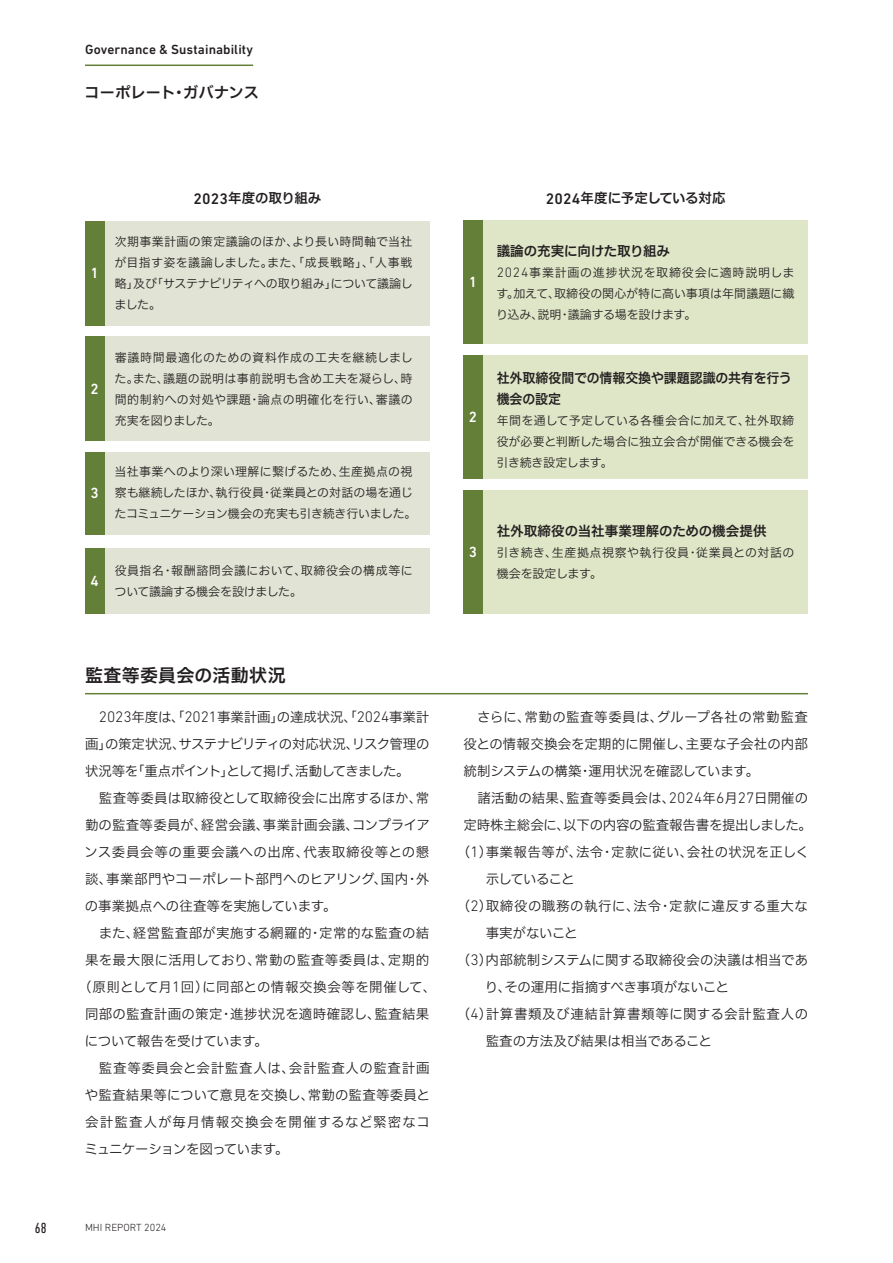
<style>
.page{position:relative;width:893px;height:1263px;background:#fff}
.page>*{position:absolute;margin:0;border:0;box-sizing:border-box;transform-origin:0 0}
.t1{font:18px "Hiragino UD Sans F Std N W6";letter-spacing:.02em;color:#231f20}
.t2{font:15px "Hiragino UD Sans F Std N W6";letter-spacing:.02em;color:#231f20}
.t3{font:500 15px "DIN Next LT Pro";color:#fff}
.t4{font:condensed 15px "DIN Next LT Pro";color:#231f20}
.t5{font:13.5px/27px "Hiragino UD Sans F Std N W3";letter-spacing:.01em;color:#231f20;text-align:justify}
.t6{font:13.5px "Hiragino UD Sans F Std N W3";letter-spacing:.03em;color:#231f20}
.t7{font:13.5px "Hiragino UD Sans F Std N W6";letter-spacing:-.005em;color:#231f20}
.t8{font:13.5px "Hiragino UD Sans F Std N W3";letter-spacing:.05em;color:#231f20}
.t9{font:13.5px/21px "Hiragino UD Sans F Std N W6";letter-spacing:-.005em;color:#231f20;scale:.96 1}
.t10{font:13.5px "Hiragino UD Sans F Std N W3";letter-spacing:-.02em;color:#231f20}
.t11{font:13.5px "Hiragino UD Sans F Std N W3";letter-spacing:.04em;color:#231f20}
.t12{font:13.5px "Hiragino UD Sans F Std N W3";letter-spacing:-.015em;color:#231f20}
.t13{font:500 13.5px "DIN Next LT Pro";letter-spacing:.005em;color:#231f20}
.t14{font:13.5px "Hiragino UD Sans F Std N W3";letter-spacing:.075em;color:#231f20}
.t15{font:13.5px "Hiragino UD Sans F Std N W3";letter-spacing:-.045em;color:#231f20}
.t16{font:13.5px "Hiragino UD Sans F Std N W3";letter-spacing:-.03em;color:#231f20}
.t17{font:13.5px "Hiragino UD Sans F Std N W3";letter-spacing:-.055em;color:#231f20}
.t18{font:12px/21px "Hiragino UD Sans F Std N W3";letter-spacing:.005em;color:#231f20;text-align:justify}
.t19{font:12px/21px "Hiragino UD Sans F Std N W3";letter-spacing:.03em;color:#231f20}
.t20{font:300 10.5px "DIN Next LT Pro";color:#231f20}
.s1{font-family:"DIN Next LT Pro";font-weight:500;font-size:15.45px}
.s2{font-family:"DIN Next LT Pro";font-weight:300;font-size:13.8px}
.s3{font-family:"DIN Next LT Pro";font-weight:300;font-size:15.45px}
</style>
<div class="page">
<hr style="left:85px;top:693px;width:723px;height:1px;background:#647f37">
<div style="left:463px;top:221px;width:345px;height:123px;background:#dfe6c7"></div>
<div style="left:463px;top:356px;width:345px;height:123px;background:#dfe6c7"></div>
<div style="left:463px;top:491px;width:345px;height:123px;background:#dfe6c7"></div>
<div style="left:98px;top:221px;width:331px;height:104px;background:#e1e3d4"></div>
<div style="left:85px;top:221px;width:19px;height:104px;background:#647f37"></div>
<div style="left:98px;top:336px;width:331px;height:105px;background:#e1e3d4"></div>
<div style="left:85px;top:336px;width:19px;height:105px;background:#647f37"></div>
<div style="left:98px;top:548px;width:331px;height:66px;background:#e1e3d4"></div>
<div style="left:85px;top:548px;width:19px;height:66px;background:#647f37"></div>
<div style="left:98px;top:452px;width:331px;height:83px;background:#e1e3d4"></div>
<div style="left:85px;top:452px;width:19px;height:83px;background:#647f37"></div>
<div style="left:463px;top:221px;width:20px;height:123px;background:#647f37"></div>
<div style="left:463px;top:356px;width:20px;height:123px;background:#647f37"></div>
<div style="left:463px;top:491px;width:20px;height:123px;background:#647f37"></div>
<hr style="left:85px;top:65px;width:168px;height:1px;background:#647f37">
<p class="t13" style="left:85px;top:41px;width:170px">Governance &amp; Sustainability</p>
<p class="t2" style="left:84px;top:81px;width:176px">コーポレート・ガバナンス</p>
<p class="t3" style="left:90px;top:264px;width:10px">1</p>
<p class="t3" style="left:90px;top:380px;width:10px">2</p>
<p class="t3" style="left:90px;top:484px;width:10px">3</p>
<p class="t3" style="left:90px;top:572px;width:10px">4</p>
<p class="t7" style="left:193px;top:188px;width:129px"><span class="s1">2023</span>年度の取り組み</p>
<p class="t7" style="left:546px;top:188px;width:181px"><span class="s1">2024</span>年度に予定している対応</p>
<p class="t7" style="left:497px;top:241px;width:175px">議論の充実に向けた取り組み</p>
<p class="t18" style="left:496px;top:261px;width:300px"><span class="s2">2024</span>事業計画の進捗状況を取締役会に適時説明します。加えて、取締役の関心が特に高い事項は年間議題に織り込み、説明・議論する場を設けます。</p>
<p class="t18" style="left:115px;top:230px;width:300px">次期事業計画の策定議論のほか、より長い時間軸で当社が目指す姿を議論しました。また、「成長戦略」、「人事戦略」及び「サステナビリティへの取り組み」について議論しました。</p>
<p class="t3" style="left:469px;top:274px;width:10px">1</p>
<p class="t18" style="left:115px;top:346px;width:300px">審議時間最適化のための資料作成の工夫を継続しました。また、議題の説明は事前説明も含め工夫を凝らし、時間的制約への対処や課題・論点の明確化を行い、審議の充実を図りました。</p>
<p class="t18" style="left:115px;top:460px;width:303px;text-align:left">当社事業へのより深い理解に繋げるため、生産拠点の視察も継続したほか、執行役員・従業員との対話の場を通じたコミュニケーション機会の充実も引き続き行いました。</p>
<p class="t18" style="left:115px;top:559px;width:300px">役員指名・報酬諮問会議において、取締役会の構成等について議論する機会を設けました。</p>
<p class="t3" style="left:469px;top:409px;width:10px">2</p>
<p class="t9" style="left:497px;top:367px;width:309px">社外取締役間での情報交換や課題認識の共有を行う機会の設定</p>
<p class="t18" style="left:496px;top:409px;width:300px">年間を通して予定している各種会合に加えて、社外取締役が必要と判断した場合に独立会合が開催できる機会を引き続き設定します。</p>
<p class="t3" style="left:469px;top:543px;width:10px">3</p>
<p class="t7" style="left:497px;top:521px;width:271px">社外取締役の当社事業理解のための機会提供</p>
<p class="t19" style="left:496px;top:542px;width:300px">引き続き、生産拠点視察や執行役員・従業員との対話の機会を設定します。</p>
<h1 class="t1" style="left:85px;top:662px;width:202px">監査等委員会の活動状況</h1>
<p class="t5" style="left:85px;top:703px;width:346px;text-indent:14px"><span class="s3">2023</span>年度は、「<span class="s3">2021</span>事業計画」の達成状況、「<span class="s3">2024</span>事業計画」の策定状況、サステナビリティの対応状況、リスク管理の状況等を「重点ポイント」として掲げ、活動してきました。</p>
<p class="t5" style="left:85px;top:784px;width:347px;text-indent:14px">監査等委員は取締役として取締役会に出席するほか、常勤の監査等委員が、経営会議、事業計画会議、コンプライアンス委員会等の重要会議への出席、代表取締役等との懇談、事業部門やコーポレート部門へのヒアリング、国内・外の事業拠点への往査等を実施しています。</p>
<p class="t6" style="left:99px;top:923px;width:332px">また、経営監査部が実施する網羅的・定常的な監査の結</p>
<p class="t6" style="left:85px;top:950px;width:346px">果を最大限に活用しており、常勤の監査等委員は、定期的</p>
<p class="t5" style="left:78px;top:973px;width:359px">（原則として月<span class="s3">1</span>回）に同部との情報交換会等を開催して、</p>
<p class="t6" style="left:85px;top:1004px;width:346px">同部の監査計画の策定・進捗状況を適時確認し、監査結果</p>
<p class="t16" style="left:85px;top:1031px;width:185px">について報告を受けています。</p>
<p class="t8" style="left:99px;top:1058px;width:332px">監査等委員会と会計監査人は、会計監査人の監査計画</p>
<p class="t5" style="left:85px;top:1081px;width:347px">や監査結果等について意見を交換し、常勤の監査等委員と</p>
<p class="t14" style="left:85px;top:1112px;width:346px">会計監査人が毎月情報交換会を開催するなど緊密なコ</p>
<p class="t15" style="left:85px;top:1139px;width:205px">ミュニケーションを図っています。</p>
<p class="t4" style="left:35px;top:1219px;width:14px">68</p>
<p class="t20" style="left:85px;top:1222px;width:83px">MHI REPORT 2024</p>
<p class="t5" style="left:463px;top:703px;width:346px;text-indent:14px">さらに、常勤の監査等委員は、グループ各社の常勤監査役との情報交換会を定期的に開催し、主要な子会社の内部統制システムの構築・運用状況を確認しています。</p>
<p class="t5" style="left:477px;top:784px;width:332px">諸活動の結果、監査等委員会は、<span class="s3">2024</span>年<span class="s3">6</span>月<span class="s3">27</span>日開催の</p>
<p class="t10" style="left:463px;top:815px;width:350px">定時株主総会に、以下の内容の監査報告書を提出しました。</p>
<p class="t5" style="left:457px;top:838px;width:354px">（<span class="s3">1</span>）事業報告等が、法令・定款に従い、会社の状況を正しく</p>
<p class="t17" style="left:486px;top:869px;width:91px">示していること</p>
<p class="t11" style="left:457px;top:896px;width:353px">（<span class="s3">2</span>）取締役の職務の執行に、法令・定款に違反する重大な</p>
<p class="t12" style="left:486px;top:923px;width:94px">事実がないこと</p>
<p class="t5" style="left:457px;top:946px;width:353px">（<span class="s3">3</span>）内部統制システムに関する取締役会の決議は相当であ</p>
<p class="t12" style="left:485px;top:977px;width:246px">り、その運用に指摘すべき事項がないこと</p>
<p class="t8" style="left:457px;top:1004px;width:353px">（<span class="s3">4</span>）計算書類及び連結計算書類等に関する会計監査人の</p>
<p class="t5" style="left:486px;top:1027px;width:228px">監査の方法及び結果は相当であること</p>
</div>
